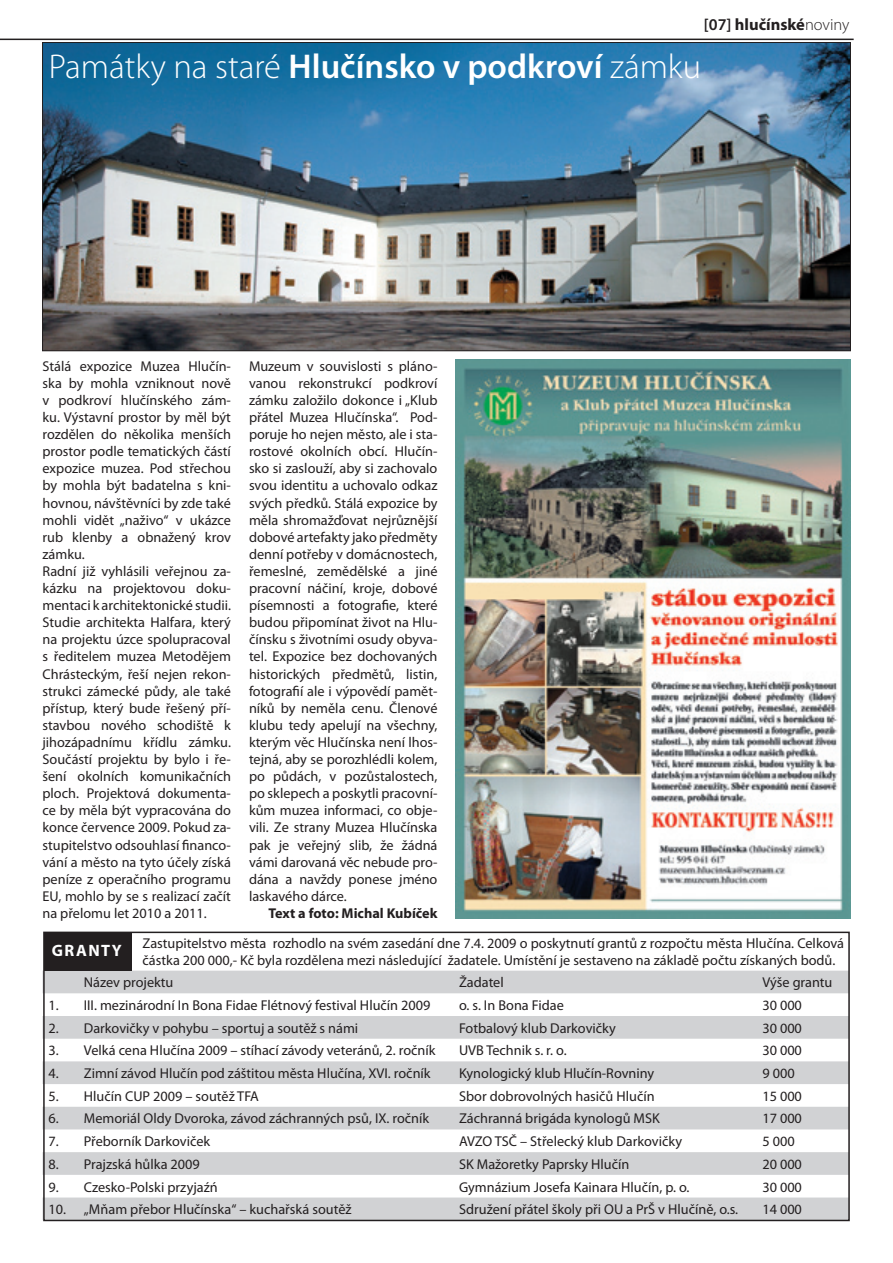
<style>
.page{position:relative;width:893px;height:1263px;background:#fff}
.page>*{position:absolute;margin:0;border:0;box-sizing:border-box;transform-origin:0 0}
.t1{font:300 34.5px "Myriad Pro";color:#fff}
.t2{font:700 16.5px "Myriad Pro";color:#231f20}
.t3{font:700 16.5px "Myriad Pro";letter-spacing:.09em;color:#fff}
.t4{font:14.25px/17.1px "Myriad Pro";color:#231f20}
.t5{font:700 14.25px "Myriad Pro";color:#231f20}
.s1{font-weight:600}
.s2{font-weight:300}
</style>
<div class="page">
<hr style="left:0;top:39px;width:854px;height:1px;background:#231f20">
<img style="left:44px;top:44px;width:805px;height:305px">
<img style="left:455px;top:360px;width:395px;height:558px">
<svg style="left:46px;top:971px;width:801px;height:247px;fill:#d1d2d4"></svg>
<div style="left:43px;top:931px;width:807px;height:290px;border:2px solid #231f20"></div>
<div style="left:44px;top:932px;width:88px;height:39px;background:#231f20"></div>
<p class="t2" style="left:704px;top:15px;width:147px"><span class="s1">[07]</span> hlučínské<span class="s2">noviny</span></p>
<h1 class="t1" style="left:49px;top:47px;width:654px">Památky na staré <span class="s1">Hlučínsko v podkroví</span> zámku</h1>
<p class="t4" style="left:43px;top:358px;width:190px">Stálá expozice Muzea Hlučín&shy;ska by mohla vzniknout nově v podkroví hlučínského zám&shy;ku. Výstavní prostor by měl být rozdělen do několika menších prostor podle tematických částí expozice muzea. Pod střechou by mohla být badatelna s kni&shy;hovnou, návštěvníci by zde také mohli vidět „naživo“ v ukázce rub klenby a obnažený krov zámku.<br>Radní již vyhlásili veřejnou za&shy;kázku na projektovou doku&shy;mentaci k architektonické studii.<br>Studie architekta Halfara, který na projektu úzce spolupracoval s ředitelem muzea Metodějem<br>Chrásteckým, řeší nejen rekon&shy;strukci zámecké půdy, ale také přístup, který bude řešený pří&shy;stavbou nového schodiště k jihozápadnímu křídlu zámku.<br>Součástí projektu by bylo i ře&shy;šení okolních komunikačních ploch. Projektová dokumenta&shy;ce by měla být vypracována do konce července 2009. Pokud za&shy;stupitelstvo odsouhlasí financo&shy;vání a město na tyto účely získá peníze z operačního programu<br>EU, mohlo by se s realizací začít na přelomu let 2010 a 2011.</p>
<p class="t4" style="left:249px;top:358px;width:190px;text-align:justify">Muzeum v souvislosti s pláno&shy;vanou rekonstrukcí podkroví zámku založilo dokonce i „Klub přátel Muzea Hlučínska“. Pod&shy;poruje ho nejen město, ale i sta&shy;rostové okolních obcí. Hlučín&shy;sko si zaslouží, aby si zachovalo svou identitu a uchovalo odkaz svých předků. Stálá expozice by měla shromažďovat nejrůznější dobové artefakty jako předměty denní potřeby v domácnostech, řemeslné, zemědělské a jiné pracovní náčiní, kroje, dobové písemnosti a fotografie, které budou připomínat život na Hlu&shy;čínsku s životními osudy obyva&shy;tel. Expozice bez dochovaných historických předmětů, listin, fotografií ale i výpovědí pamět&shy;níků by neměla cenu. Členové klubu tedy apelují na všechny, kterým věc Hlučínska není lhos&shy;tejná, aby se porozhlédli kolem, po půdách, v pozůstalostech, po sklepech a poskytli pracovní&shy;kům muzea informaci, co obje&shy;vili. Ze strany Muzea Hlučínska pak je veřejný slib, že žádná vámi darovaná věc nebude pro&shy;dána a navždy ponese jméno laskavého dárce.</p>
<p class="t5" style="left:269px;top:905px;width:170px">Text a foto: Michal Kubíček</p>
<p class="t3" style="left:52px;top:941px;width:72px">GRANTY</p>
<p class="t4" style="left:142px;top:934px;width:703px">Zastupitelstvo města rozhodlo na svém zasedání dne 7.4. 2009 o poskytnutí grantů z rozpočtu města Hlučína. Celková částka 200 000,- Kč byla rozdělena mezi následující žadatele. Umístění je sestaveno na základě počtu získaných bodů.</p>
<p class="t4" style="left:84px;top:974px;width:91px">Název projektu</p>
<p class="t4" style="left:459px;top:974px;width:46px">Žadatel</p>
<p class="t4" style="left:762px;top:974px;width:72px">Výše grantu</p>
<p class="t4" style="left:49px;top:997px;width:383px">1. III. mezinárodní In Bona Fidae Flétnový festival Hlučín 2009</p>
<p class="t4" style="left:459px;top:997px;width:106px">o. s. In Bona Fidae</p>
<p class="t4" style="left:762px;top:997px;width:41px">30 000</p>
<p class="t4" style="left:49px;top:1020px;width:311px">2. Darkovičky v pohybu – sportuj a soutěž s námi</p>
<p class="t4" style="left:459px;top:1020px;width:158px">Fotbalový klub Darkovičky</p>
<p class="t4" style="left:762px;top:1020px;width:41px">30 000</p>
<p class="t4" style="left:49px;top:1042px;width:388px">3. Velká cena Hlučína 2009 – stíhací závody veteránů, 2. ročník</p>
<p class="t4" style="left:459px;top:1042px;width:109px">UVB Technik s. r. o.</p>
<p class="t4" style="left:762px;top:1042px;width:41px">30 000</p>
<p class="t4" style="left:49px;top:1065px;width:384px">4. Zimní závod Hlučín pod záštitou města Hlučína, XVI. ročník</p>
<p class="t4" style="left:459px;top:1065px;width:197px">Kynologický klub Hlučín-Rovniny</p>
<p class="t4" style="left:762px;top:1065px;width:34px">9 000</p>
<p class="t4" style="left:49px;top:1088px;width:212px">5. Hlučín CUP 2009 – soutěž TFA</p>
<p class="t4" style="left:459px;top:1088px;width:197px">Sbor dobrovolných hasičů Hlučín</p>
<p class="t4" style="left:762px;top:1088px;width:41px">15 000</p>
<p class="t4" style="left:49px;top:1110px;width:382px">6. Memoriál Oldy Dvoroka, závod záchranných psů, IX. ročník</p>
<p class="t4" style="left:459px;top:1110px;width:202px">Záchranná brigáda kynologů MSK</p>
<p class="t4" style="left:762px;top:1110px;width:41px">17 000</p>
<p class="t4" style="left:49px;top:1133px;width:163px">7. Přeborník Darkoviček</p>
<p class="t4" style="left:459px;top:1133px;width:224px">AVZO TSČ – Střelecký klub Darkovičky</p>
<p class="t4" style="left:762px;top:1133px;width:34px">5 000</p>
<p class="t4" style="left:49px;top:1156px;width:153px">8. Prajzská hůlka 2009</p>
<p class="t4" style="left:459px;top:1156px;width:172px">SK Mažoretky Paprsky Hlučín</p>
<p class="t4" style="left:762px;top:1156px;width:41px">20 000</p>
<p class="t4" style="left:49px;top:1178px;width:171px">9. Czesko-Polski przyjaźń</p>
<p class="t4" style="left:459px;top:1178px;width:232px">Gymnázium Josefa Kainara Hlučín, p. o.</p>
<p class="t4" style="left:762px;top:1178px;width:41px">30 000</p>
<p class="t4" style="left:49px;top:1201px;width:305px">10. „Mňam přebor Hlučínska“ – kuchařská soutěž</p>
<p class="t4" style="left:459px;top:1201px;width:281px">Sdružení přátel školy při OU a PrŠ v Hlučíně, o.s.</p>
<p class="t4" style="left:762px;top:1201px;width:41px">14 000</p>
</div>
